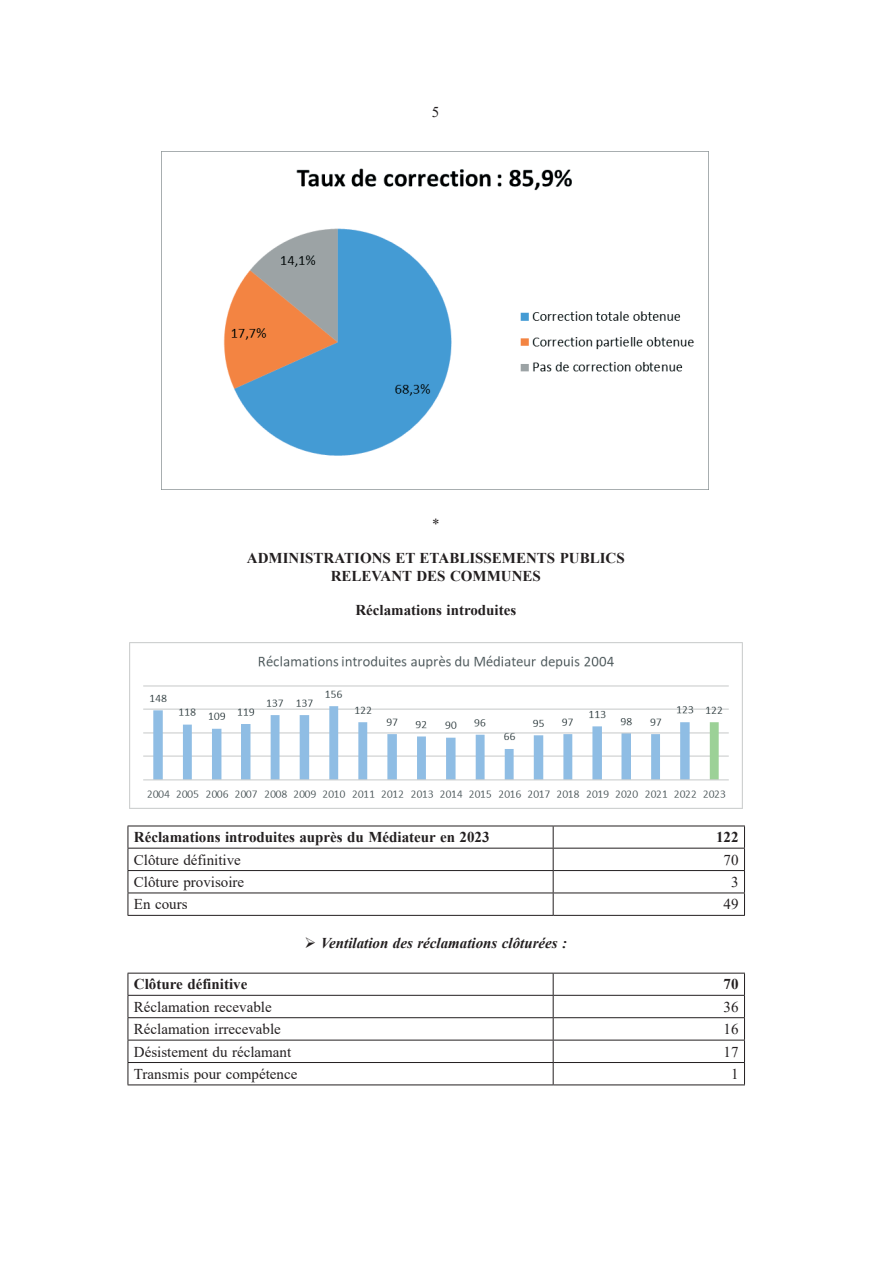
<style>
.page{position:relative;width:893px;height:1263px;background:#fff}
.page>*{position:absolute;margin:0;border:0;box-sizing:border-box;transform-origin:0 0}
.t1{font:16.05px/21.3px "Calibri";letter-spacing:.005em;color:#231f20}
.t2{font:700 16.05px "Calibri";letter-spacing:-.005em;color:#231f20}
.t3{font:700 15px/17px "Times New Roman";color:#231f20;text-align:center}
.t4{font:15px "Times New Roman";color:#231f20}
.t5{font:italic 700 15px "Times New Roman";color:#231f20}
</style>
<div class="page">
<img style="left:162px;top:151px;width:546px;height:339px">
<img style="left:130px;top:642px;width:612px;height:166px">
<hr style="left:128px;top:826px;width:425px;height:1px;background:#231f20">
<hr style="left:553px;top:826px;width:192px;height:1px;background:#231f20">
<hr style="left:128px;top:848px;width:425px;height:1px;background:#231f20">
<hr style="left:553px;top:848px;width:192px;height:1px;background:#231f20">
<hr style="left:128px;top:870px;width:425px;height:1px;background:#231f20">
<hr style="left:553px;top:870px;width:192px;height:1px;background:#231f20">
<hr style="left:128px;top:892px;width:425px;height:1px;background:#231f20">
<svg style="left:128px;top:826px;width:1px;height:89px"></svg>
<hr style="left:553px;top:892px;width:192px;height:1px;background:#231f20">
<svg style="left:553px;top:826px;width:1px;height:89px"></svg>
<svg style="left:744px;top:826px;width:1px;height:89px"></svg>
<hr style="left:128px;top:915px;width:425px;height:1px;background:#231f20">
<hr style="left:553px;top:915px;width:192px;height:1px;background:#231f20">
<hr style="left:128px;top:973px;width:425px;height:1px;background:#231f20">
<hr style="left:553px;top:973px;width:192px;height:1px;background:#231f20">
<hr style="left:128px;top:995px;width:425px;height:1px;background:#231f20">
<hr style="left:553px;top:995px;width:192px;height:1px;background:#231f20">
<hr style="left:128px;top:1017px;width:425px;height:1px;background:#231f20">
<hr style="left:553px;top:1017px;width:192px;height:1px;background:#231f20">
<hr style="left:128px;top:1040px;width:425px;height:1px;background:#231f20">
<hr style="left:553px;top:1040px;width:192px;height:1px;background:#231f20">
<hr style="left:128px;top:1062px;width:425px;height:1px;background:#231f20">
<svg style="left:128px;top:973px;width:1px;height:111px"></svg>
<hr style="left:553px;top:1062px;width:192px;height:1px;background:#231f20">
<svg style="left:553px;top:973px;width:1px;height:111px"></svg>
<svg style="left:744px;top:973px;width:1px;height:111px"></svg>
<hr style="left:128px;top:1084px;width:425px;height:1px;background:#231f20">
<hr style="left:553px;top:1084px;width:192px;height:1px;background:#231f20">
<p class="t4" style="left:432px;top:101px;width:9px">5</p>
<p class="t4" style="left:432px;top:514px;width:9px">*</p>
<p class="t3" style="left:247px;top:549px;width:379px">ADMINISTRATIONS ET ETABLISSEMENTS PUBLICS<br>RELEVANT DES COMMUNES</p>
<p class="t3" style="left:355px;top:601px;width:162px">Réclamations introduites</p>
<p class="t3" style="left:134px;top:828px;width:357px">Réclamations introduites auprès du Médiateur en 2023</p>
<p class="t3" style="left:716px;top:828px;width:24px">122</p>
<p class="t4" style="left:134px;top:849px;width:108px">Clôture définitive</p>
<p class="t4" style="left:723px;top:849px;width:16px">70</p>
<p class="t4" style="left:134px;top:871px;width:112px">Clôture provisoire</p>
<p class="t4" style="left:731px;top:871px;width:9px">3</p>
<p class="t4" style="left:134px;top:894px;width:55px">En cours</p>
<p class="t4" style="left:723px;top:894px;width:16px">49</p>
<p class="t5" style="left:304px;top:932px;width:264px">➢ Ventilation des réclamations clôturées :</p>
<p class="t3" style="left:134px;top:975px;width:115px">Clôture définitive</p>
<p class="t3" style="left:723px;top:975px;width:16px">70</p>
<p class="t4" style="left:134px;top:996px;width:139px">Réclamation recevable</p>
<p class="t4" style="left:723px;top:996px;width:16px">36</p>
<p class="t4" style="left:134px;top:1018px;width:148px">Réclamation irrecevable</p>
<p class="t4" style="left:723px;top:1018px;width:16px">16</p>
<p class="t4" style="left:134px;top:1041px;width:159px">Désistement du réclamant</p>
<p class="t4" style="left:723px;top:1041px;width:16px">17</p>
<p class="t4" style="left:134px;top:1063px;width:165px">Transmis pour compétence</p>
<p class="t4" style="left:731px;top:1063px;width:9px">1</p>
<p class="t2" style="left:135px;top:828px;width:367px">Réclamations introduites auprès du Médiateur en 2023</p>
<p class="t1" style="left:135px;top:850px;width:122px">Clôture définitive<br>Clôture provisoire<br>En cours</p>
<p class="t2" style="left:135px;top:994px;width:120px">Clôture définitive</p>
<p class="t1" style="left:135px;top:1016px;width:177px">Réclamation recevable<br>Réclamation irrecevable<br>Désistement du réclamant</p>
</div>
